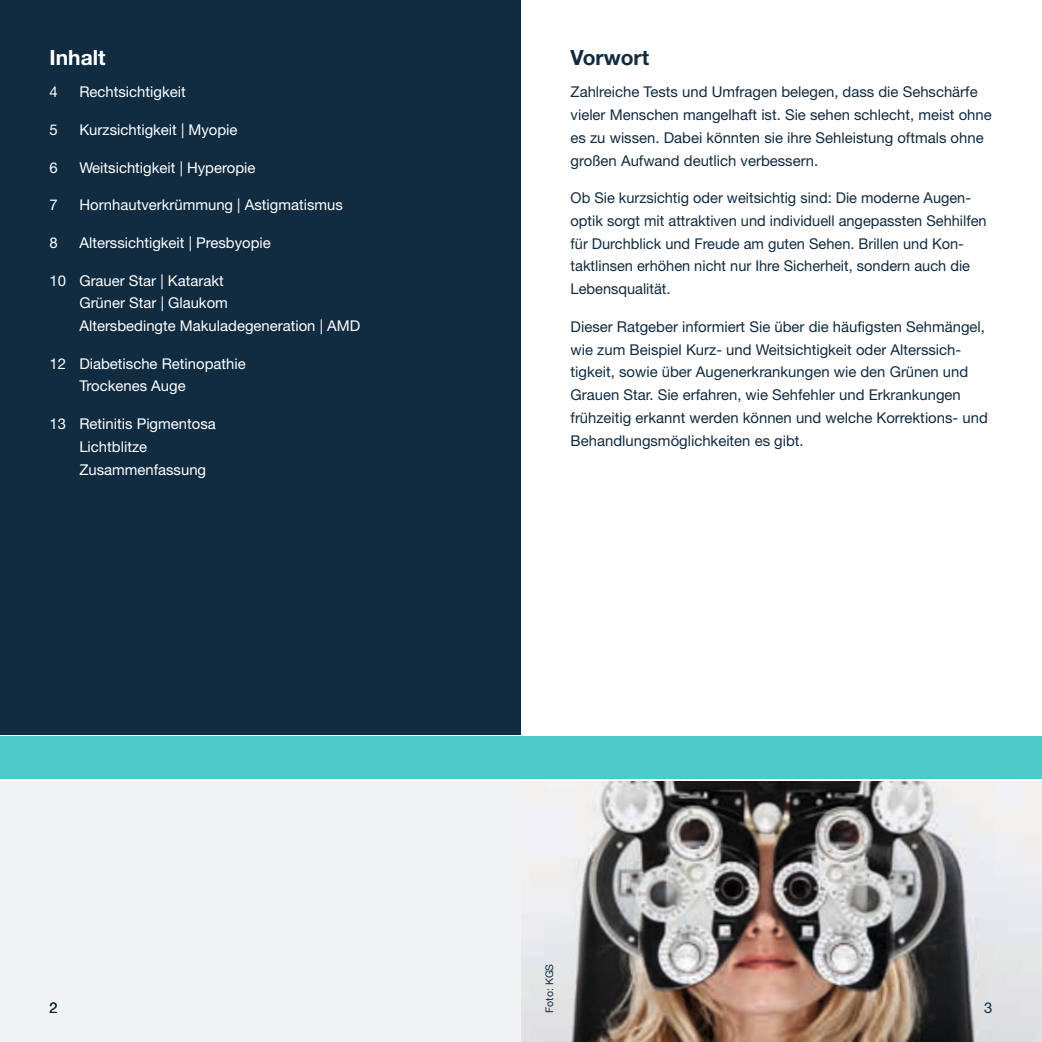
<style>
.page{position:relative;width:1042px;height:1042px;background:#fff}
.page>*{position:absolute;margin:0;border:0;box-sizing:border-box;transform-origin:0 0}
.Headline{font:700 21px "Helvetica Neue LT Std";color:#112b41}
.Headline-2{font:700 21px "Helvetica Neue LT Std";color:#fff}
.fließtext{font:14.88px/22.8px "Helvetica Neue LT Std";color:#112b41}
.fließtext-2{font:14.88px/22.8px "Helvetica Neue LT Std";color:#fff}
.Headline-3{font:10.5px "Helvetica Neue LT Std";color:#112b41}
</style>
<div class="page">
<div style="left:521px;top:737px;width:521px;height:42px;background:#4bcac8"></div>
<div style="left:0;top:781px;width:1042px;height:261px;background:#f1f2f4"></div>
<div style="left:0;top:737px;width:521px;height:42px;background:#4bcac8"></div>
<div style="left:0;top:0;width:521px;height:734px;background:#112b41"></div>
<img style="left:521px;top:781px;width:521px;height:261px">
<p class="Headline-2" style="left:50px;top:44px;width:57px">Inhalt</p>
<p class="fließtext-2" style="left:50px;top:80px;width:10px">4</p>
<p class="fließtext-2" style="left:79px;top:80px;width:108px">Rechtsichtigkeit</p>
<p class="fließtext-2" style="left:50px;top:118px;width:10px">5</p>
<p class="fließtext-2" style="left:79px;top:118px;width:160px">Kurzsichtigkeit | Myopie</p>
<p class="fließtext-2" style="left:50px;top:156px;width:10px">6</p>
<p class="fließtext-2" style="left:79px;top:156px;width:178px">Weitsichtigkeit | Hyperopie</p>
<p class="fließtext-2" style="left:50px;top:193px;width:10px">7</p>
<p class="fließtext-2" style="left:79px;top:193px;width:265px">Hornhautverkrümmung | Astigmatismus</p>
<p class="fließtext-2" style="left:50px;top:231px;width:10px">8</p>
<p class="fließtext-2" style="left:79px;top:231px;width:193px">Alterssichtigkeit | Presbyopie</p>
<p class="fließtext-2" style="left:79px;top:269px;width:282px;text-indent:-30px">10 Grauer Star | Katarakt<br>Grüner Star | Glaukom<br>Altersbedingte Makuladegeneration | AMD</p>
<p class="fließtext-2" style="left:79px;top:352px;width:168px;text-indent:-30px">12 Diabetische Retinopathie<br>Trockenes Auge</p>
<p class="fließtext-2" style="left:79px;top:412px;width:138px;text-indent:-30px">13 Retinitis Pigmentosa<br>Lichtblitze<br>Zusammenfassung</p>
<p class="Headline" style="left:570px;top:44px;width:80px">Vorwort</p>
<p class="fließtext" style="left:570px;top:80px;width:423px">Zahlreiche Tests und Umfragen belegen, dass die Sehschärfe vieler Menschen mangelhaft ist. Sie sehen schlecht, meist ohne es zu wissen. Dabei könnten sie ihre Sehleistung oftmals ohne großen Aufwand deutlich verbessern.</p>
<p class="fließtext" style="left:570px;top:186px;width:417px">Ob Sie kurzsichtig oder weitsichtig sind: Die moderne Augen&shy;optik sorgt mit attraktiven und individuell angepassten Sehhilfen für Durchblick und Freude am guten Sehen. Brillen und Kon&shy;taktlinsen erhöhen nicht nur Ihre Sicherheit, sondern auch die Lebensqualität.</p>
<p class="fließtext" style="left:570px;top:315px;width:419px">Dieser Ratgeber informiert Sie über die häufigsten Sehmängel, wie zum Beispiel Kurz- und Weitsichtigkeit oder Alterssich&shy;tigkeit, sowie über Augenerkrankungen wie den Grünen und Grauen Star. Sie erfahren, wie Sehfehler und Erkrankungen frühzeitig erkannt werden können und welche Korrektions- und Behandlungsmöglichkeiten es gibt.</p>
<p class="fließtext" style="left:50px;top:996px;width:10px">2</p>
<p class="Headline-3" style="left:543px;top:1012px;width:51px;rotate:-90deg">Foto: KGS</p>
<p class="fließtext" style="left:984px;top:996px;width:10px">3</p>
</div>
